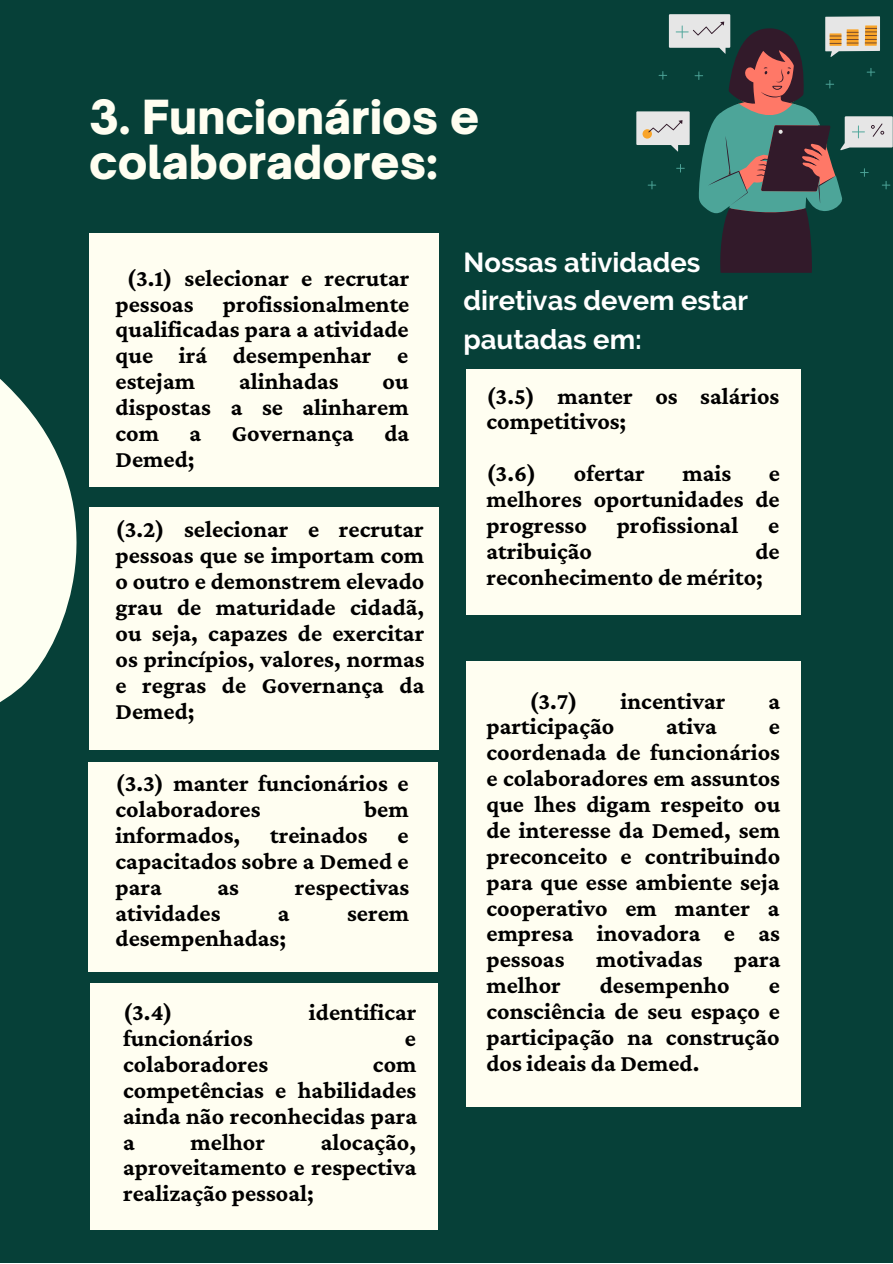
<style>
.page{position:relative;width:893px;height:1264px;background:#fff}
.page>*{position:absolute;margin:0;border:0;box-sizing:border-box;transform-origin:0 0}
.t1{font:900 45px/44.8px "Open Sauce One";color:#fffef1}
.t2{font:700 27.3px/38.2px "Raleway";color:#fff}
.t3{font:700 24px/25.8px "Crimson Pro";color:#000;text-align:justify}
</style>
<div class="page">
<div style="left:0;top:0;width:892px;height:1262px;background:#064038"></div>
<svg style="left:0;top:379px;width:77px;height:324px;fill:#fefff2"></svg>
<div style="left:89px;top:234px;width:350px;height:253px;background:#fffef1"></div>
<div style="left:89px;top:507px;width:350px;height:243px;background:#fffef1"></div>
<div style="left:88px;top:762px;width:349px;height:209px;background:#fffef1"></div>
<div style="left:90px;top:982px;width:348px;height:247px;background:#fffef1"></div>
<div style="left:466px;top:369px;width:334px;height:245px;background:#fffef1"></div>
<div style="left:466px;top:661px;width:334px;height:445px;background:#fffef1"></div>
<svg style="left:636px;top:14px;width:256px;height:134px"></svg>
<svg style="left:647px;top:25px;width:243px;height:165px"></svg>
<svg style="left:648px;top:22px;width:236px;height:251px"></svg>
<h1 class="t1" style="left:89px;top:94px;width:391px">3. Funcionários e colaboradores:</h1>
<p class="t3" style="left:115px;top:264px;width:295px;text-indent:11px">(3.1) selecionar e recrutar pessoas profissionalmente qualificadas para a atividade que irá desempenhar e estejam</p>
<p class="t3" style="left:239px;top:368px;width:101px">alinhadas</p>
<p class="t3" style="left:115px;top:368px;width:295px;text-indent:267px">ou dispostas a se alinharem com</p>
<p class="t3" style="left:189px;top:420px;width:13px">a</p>
<p class="t3" style="left:232px;top:420px;width:124px">Governança</p>
<p class="t3" style="left:384px;top:420px;width:26px">da</p>
<p class="t3" style="left:115px;top:445px;width:81px">Demed;</p>
<p class="t3" style="left:115px;top:516px;width:310px">(3.2) selecionar e recrutar pessoas que se importam com o outro e demonstrem elevado grau de maturidade cidadã, ou seja, capazes de exercitar os princípios, valores, normas e regras de Governança da Demed;</p>
<p class="t3" style="left:115px;top:770px;width:294px">(3.3) manter funcionários e colaboradores</p>
<p class="t3" style="left:115px;top:796px;width:295px;text-indent:249px">bem informados, treinados e capacitados sobre a Demed e para</p>
<p class="t3" style="left:217px;top:873px;width:23px">as</p>
<p class="t3" style="left:295px;top:873px;width:116px">respectivas</p>
<p class="t3" style="left:115px;top:899px;width:106px">atividades</p>
<p class="t3" style="left:278px;top:899px;width:13px">a</p>
<p class="t3" style="left:347px;top:899px;width:64px">serem</p>
<p class="t3" style="left:115px;top:925px;width:172px">desempenhadas;</p>
<p class="t3" style="left:123px;top:999px;width:51px">(3.4)</p>
<p class="t3" style="left:309px;top:999px;width:109px">identificar</p>
<p class="t3" style="left:123px;top:1024px;width:131px">funcionários</p>
<p class="t3" style="left:405px;top:1024px;width:13px">e</p>
<p class="t3" style="left:123px;top:1050px;width:146px">colaboradores</p>
<p class="t3" style="left:123px;top:1050px;width:295px;text-indent:250px">com competências e habilidades ainda não reconhecidas para a</p>
<p class="t3" style="left:123px;top:1128px;width:295px;text-indent:198px">alocação, aproveitamento e respectiva realização pessoal;</p>
<p class="t3" style="left:191px;top:1128px;width:76px">melhor</p>
<p class="t2" style="left:463px;top:243px;width:286px">Nossas atividades diretivas devem estar pautadas em:</p>
<p class="t3" style="left:486px;top:382px;width:294px">(3.5) manter os salários competitivos;</p>
<p class="t3" style="left:486px;top:460px;width:51px">(3.6)</p>
<p class="t3" style="left:574px;top:460px;width:72px">ofertar</p>
<p class="t3" style="left:682px;top:460px;width:50px">mais</p>
<p class="t3" style="left:486px;top:460px;width:295px;text-indent:282px">e melhores oportunidades de progresso profissional e atribuição</p>
<p class="t3" style="left:486px;top:537px;width:294px;text-indent:269px">de reconhecimento de mérito;</p>
<p class="t3" style="left:529px;top:687px;width:50px">(3.7)</p>
<p class="t3" style="left:620px;top:687px;width:107px">incentivar</p>
<p class="t3" style="left:768px;top:687px;width:13px">a</p>
<p class="t3" style="left:486px;top:713px;width:129px">participação</p>
<p class="t3" style="left:666px;top:713px;width:52px">ativa</p>
<p class="t3" style="left:486px;top:713px;width:295px;text-indent:282px">e coordenada de funcionários e colaboradores em assuntos que lhes digam respeito ou de interesse da Demed, sem preconceito e contribuindo para que esse ambiente seja cooperativo em manter a empresa inovadora e as pessoas</p>
<p class="t3" style="left:596px;top:946px;width:108px">motivadas</p>
<p class="t3" style="left:734px;top:946px;width:48px">para</p>
<p class="t3" style="left:486px;top:972px;width:76px">melhor</p>
<p class="t3" style="left:599px;top:972px;width:131px">desempenho</p>
<p class="t3" style="left:486px;top:972px;width:295px;text-indent:282px">e consciência de seu espaço e participação na construção dos ideais da Demed.</p>
</div>
